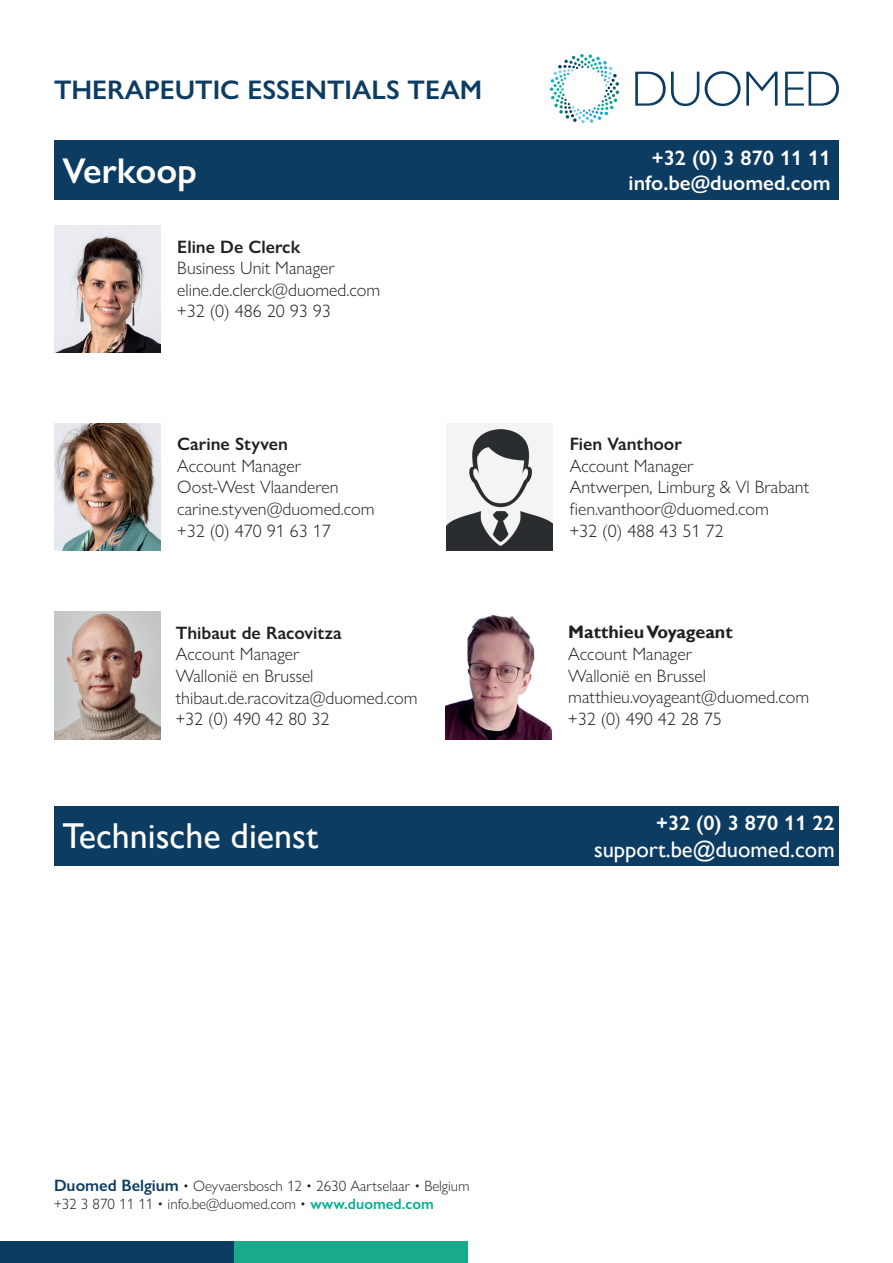
<style>
.page{position:relative;width:893px;height:1263px;background:#fff}
.page>*{position:absolute;margin:0;border:0;box-sizing:border-box;transform-origin:0 0}
.t1{font:36px "Gill Sans";color:#fff}
.t2{font:600 36px "Gill Sans Nova";color:#fff}
.t3{font:600 27px "Gill Sans Nova";color:#0d3c63}
.t4{font:22.5px "Gill Sans";color:#fff}
.t5{font:600 21px/25.2px "Gill Sans Nova";color:#fff;text-align:right}
.t6{font:300 18px/21.6px "Gill Sans Nova";color:#231f20}
.t7{font:600 18px "Gill Sans Nova";color:#231f20}
.t8{font:700 18px "Gill Sans";color:#231f20}
.t9{font:300 15px/18px "Gill Sans Nova";color:#231f20}
.s1{font-weight:600;font-size:16.5px;color:#0d3c63}
.s2{font-weight:600;color:#01af8f}
</style>
<div class="page">
<img style="left:54px;top:423px;width:106px;height:128px">
<div style="left:0;top:1242px;width:234px;height:21px;background:#0d3c63"></div>
<div style="left:234px;top:1242px;width:234px;height:21px;background:#19aa8b"></div>
<div style="left:54px;top:140px;width:785px;height:60px;background:#0d3c63"></div>
<svg style="left:550px;top:54px;width:69px;height:69px"></svg>
<svg style="left:635px;top:71px;width:204px;height:35px"></svg>
<img style="left:445px;top:614px;width:106px;height:125px">
<div style="left:54px;top:806px;width:785px;height:59px;background:#0d3c63"></div>
<img style="left:54px;top:225px;width:106px;height:128px">
<img style="left:54px;top:612px;width:106px;height:127px">
<img style="left:446px;top:423px;width:107px;height:128px">
<h2 class="t3" style="left:54px;top:73px;width:430px">THERAPEUTIC ESSENTIALS TEAM</h2>
<h1 class="t2" style="left:63px;top:149px;width:136px">Verkoop</h1>
<p class="t5" style="left:629px;top:145px;width:203px">+32 (0) 3 870 11 11 info.be@duomed.com</p>
<p class="t7" style="left:177px;top:235px;width:124px">Eline De Clerck</p>
<p class="t6" style="left:177px;top:257px;width:204px">Business Unit Manager eline.de.clerck@duomed.com +32 (0) 486 20 93 93</p>
<p class="t7" style="left:177px;top:433px;width:112px">Carine Styven</p>
<p class="t6" style="left:177px;top:455px;width:199px">Account Manager<br>Oost-West Vlaanderen carine.styven@duomed.com +32 (0) 470 91 63 17</p>
<p class="t7" style="left:176px;top:621px;width:167px">Thibaut de Racovitza</p>
<p class="t6" style="left:176px;top:643px;width:243px">Account Manager<br>Wallonië en Brussel thibaut.de.racovitza@duomed.com +32 (0) 490 42 80 32</p>
<p class="t7" style="left:570px;top:433px;width:114px">Fien Vanthoor</p>
<p class="t6" style="left:570px;top:455px;width:241px">Account Manager<br>Antwerpen, Limburg &amp; Vl Brabant fien.vanthoor@duomed.com<br>+32 (0) 488 43 51 72</p>
<p class="t8" style="left:568px;top:621px;width:166px">Matthieu Voyageant</p>
<p class="t6" style="left:568px;top:643px;width:242px">Account Manager<br>Wallonië en Brussel matthieu.voyageant@duomed.com +32 (0) 490 42 28 75</p>
<h1 class="t1" style="left:63px;top:815px;width:257px">Technische dienst</h1>
<p class="t5" style="left:656px;top:810px;width:180px">+32 (0) 3 870 11 22</p>
<p class="t4" style="left:594px;top:836px;width:242px">support.be@duomed.com</p>
<p class="t9" style="left:54px;top:1177px;width:417px"><span class="s1">Duomed Belgium</span> • Oeyvaersbosch 12 • 2630 Aartselaar • Belgium +32 3 870 11 11 • info.be@duomed.com • <span class="s2">www.duomed.com</span></p>
</div>
